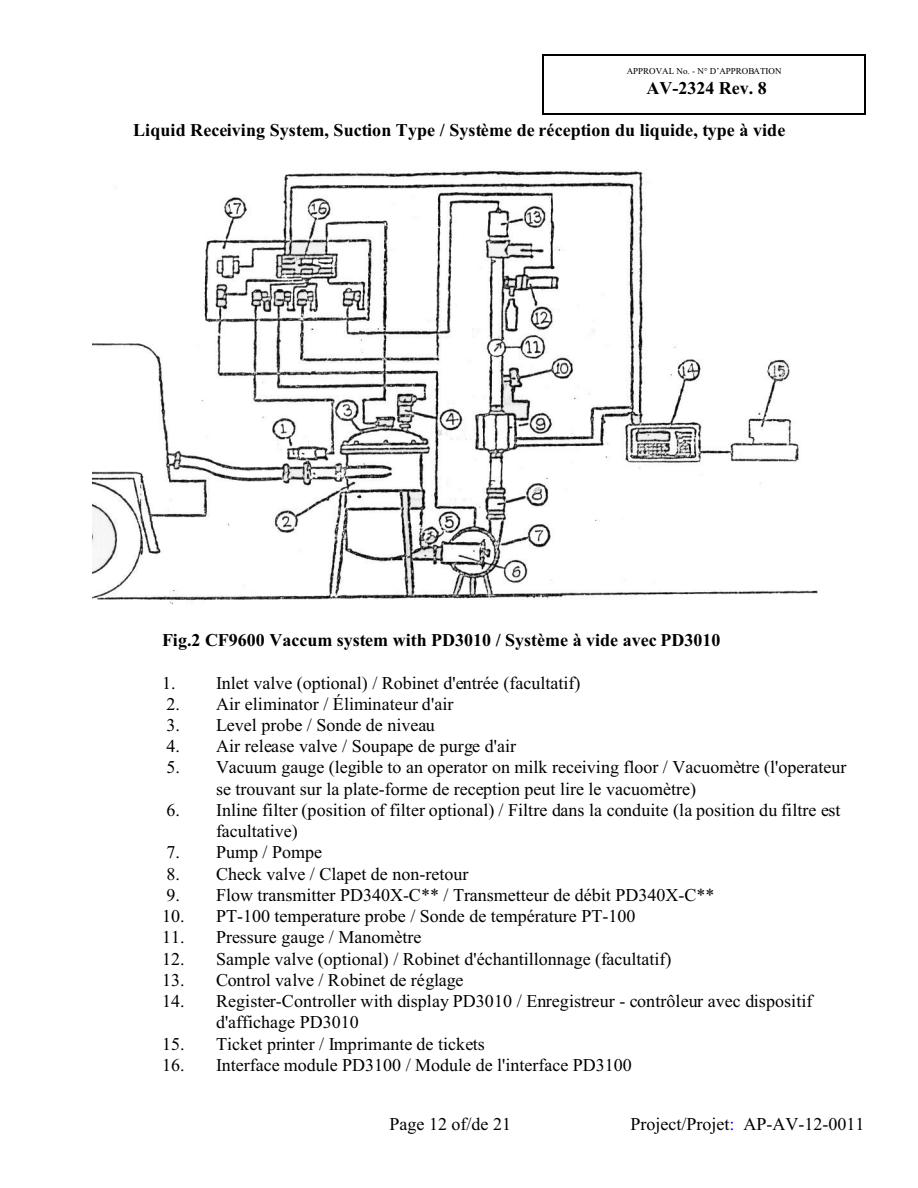
<style>
.page{position:relative;width:918px;height:1188px;background:#fff}
.page>*{position:absolute;margin:0;border:0;box-sizing:border-box;transform-origin:0 0}
.t1{font:18px/21.3px "Times New Roman";color:#000}
.t2{font:700 18px "Times New Roman";color:#000}
.t3{font:9px "Times New Roman";color:#000}
.s1{color:#00f}
</style>
<div class="page">
<hr style="left:543px;top:54px;width:1px;height:60px;background:#000">
<hr style="left:864px;top:54px;width:1px;height:60px;background:#000">
<hr style="left:543px;top:54px;width:322px;height:1px;background:#000">
<hr style="left:543px;top:113px;width:322px;height:1px;background:#000">
<img style="left:92px;top:170px;width:726px;height:434px">
<p class="t3" style="left:627px;top:68px;width:156px">APPROVAL No. - N° D’APPROBATION</p>
<p class="t2" style="left:646px;top:82px;width:122px">AV-2324 Rev. 8</p>
<p class="t2" style="left:133px;top:124px;width:654px">Liquid Receiving System, Suction Type / Système de réception du liquide, type à vide</p>
<p class="t2" style="left:162px;top:634px;width:560px">Fig.2 CF9600 Vaccum system with PD3010 / Système à vide avec PD3010</p>
<p class="t1" style="left:162px;top:674px;width:420px">1. Inlet valve (optional) / Robinet d'entrée (facultatif)</p>
<p class="t1" style="left:166px;top:695px;width:289px">2. Air eliminator / Éliminateur d'air</p>
<p class="t1" style="left:166px;top:716px;width:270px">3. Level probe / Sonde de niveau</p>
<p class="t1" style="left:166px;top:737px;width:351px">4. Air release valve / Soupape de purge d'air</p>
<p class="t1" style="left:216px;top:759px;width:632px;text-indent:-50px">5. Vacuum gauge (legible to an operator on milk receiving floor / Vacuomètre (l'operateur se trouvant sur la plate-forme de reception peut lire le vacuomètre)</p>
<p class="t1" style="left:216px;top:801px;width:626px;text-indent:-50px">6. Inline filter (position of filter optional) / Filtre dans la conduite (la position du filtre est facultative)</p>
<p class="t1" style="left:166px;top:843px;width:157px">7. Pump / Pompe</p>
<p class="t1" style="left:166px;top:865px;width:303px">8. Check valve / Clapet de non-retour</p>
<p class="t1" style="left:166px;top:886px;width:549px">9. Flow transmitter PD340X-C** / Transmetteur de débit PD340X-C**</p>
<p class="t1" style="left:162px;top:907px;width:475px">10. PT-100 temperature probe / Sonde de température PT-100</p>
<p class="t1" style="left:162px;top:928px;width:261px">11. Pressure gauge / Manomètre</p>
<p class="t1" style="left:162px;top:950px;width:511px">12. Sample valve (optional) / Robinet d'échantillonnage (facultatif)</p>
<p class="t1" style="left:162px;top:971px;width:303px">13. Control valve / Robinet de réglage</p>
<p class="t1" style="left:216px;top:992px;width:598px;text-indent:-54px">14. Register-Controller with display PD3010 / Enregistreur - contrôleur avec dispositif d'affichage PD3010</p>
<p class="t1" style="left:162px;top:1035px;width:324px">15. Ticket printer / Imprimante de tickets</p>
<p class="t1" style="left:162px;top:1056px;width:471px">16. Interface module PD3100 / Module de l'interface PD3100</p>
<p class="t1" style="left:390px;top:1115px;width:123px">Page 12 of/de 21</p>
<p class="t1" style="left:630px;top:1115px;width:236px">Project/Projet<span class="s1">:</span> AP-AV-12-0011</p>
</div>
